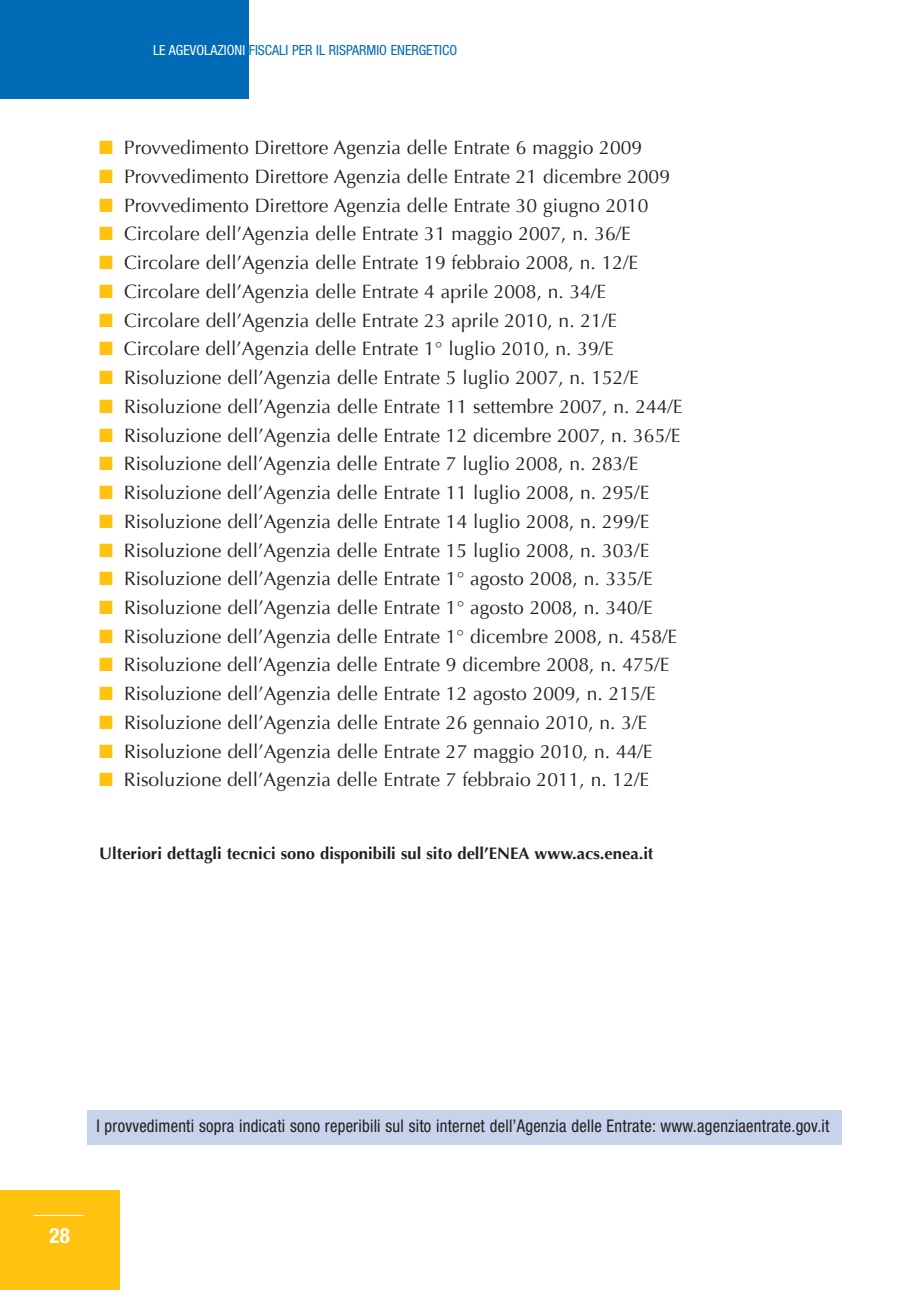
<style>
.page{position:relative;width:918px;height:1290px;background:#fff}
.page>*{position:absolute;margin:0;border:0;box-sizing:border-box;transform-origin:0 0}
.t1{font:700 condensed 21px "Helvetica Neue";color:#fff}
.t2{font:19.25px "Optima";color:#231f20}
.t3{font:condensed 17.5px "Helvetica Neue";letter-spacing:.015em;color:#231f20;scale:.95 1}
.t4{font:700 16.62px "Optima";color:#231f20}
.t5{font:condensed 14px "Helvetica Neue";color:#006bb6}
.s1{color:#fff}
.s2{color:#ffc20e}
</style>
<div class="page">
<div style="left:0;top:1190px;width:119px;height:100px;background:#ffc20e"></div>
<hr style="left:34px;top:1215px;width:50px;height:1px;background:#fff">
<div style="left:0;top:0;width:248px;height:99px;background:#006bb6"></div>
<div style="left:88px;top:1110px;width:754px;height:34px;background:#c7d3ec"></div>
<p class="t5" style="left:153px;top:45px;width:305px"><span class="s1">LE AGEVOLAZIONI</span> FISCALI PER IL RISPARMIO ENERGETICO</p>
<p class="t2" style="left:99px;top:136px;width:544px"><span class="s2">■</span> Provvedimento Direttore Agenzia delle Entrate 6 maggio 2009</p>
<p class="t2" style="left:99px;top:165px;width:572px"><span class="s2">■</span> Provvedimento Direttore Agenzia delle Entrate 21 dicembre 2009</p>
<p class="t2" style="left:99px;top:194px;width:551px"><span class="s2">■</span> Provvedimento Direttore Agenzia delle Entrate 30 giugno 2010</p>
<p class="t2" style="left:99px;top:223px;width:533px"><span class="s2">■</span> Circolare dell’Agenzia delle Entrate 31 maggio 2007, n. 36/E</p>
<p class="t2" style="left:99px;top:251px;width:540px"><span class="s2">■</span> Circolare dell’Agenzia delle Entrate 19 febbraio 2008, n. 12/E</p>
<p class="t2" style="left:99px;top:280px;width:508px"><span class="s2">■</span> Circolare dell’Agenzia delle Entrate 4 aprile 2008, n. 34/E</p>
<p class="t2" style="left:99px;top:309px;width:519px"><span class="s2">■</span> Circolare dell’Agenzia delle Entrate 23 aprile 2010, n. 21/E</p>
<p class="t2" style="left:99px;top:338px;width:516px"><span class="s2">■</span> Circolare dell’Agenzia delle Entrate 1° luglio 2010, n. 39/E</p>
<p class="t2" style="left:99px;top:366px;width:541px"><span class="s2">■</span> Risoluzione dell’Agenzia delle Entrate 5 luglio 2007, n. 152/E</p>
<p class="t2" style="left:99px;top:395px;width:585px"><span class="s2">■</span> Risoluzione dell’Agenzia delle Entrate 11 settembre 2007, n. 244/E</p>
<p class="t2" style="left:99px;top:424px;width:582px"><span class="s2">■</span> Risoluzione dell’Agenzia delle Entrate 12 dicembre 2007, n. 365/E</p>
<p class="t2" style="left:99px;top:453px;width:541px"><span class="s2">■</span> Risoluzione dell’Agenzia delle Entrate 7 luglio 2008, n. 283/E</p>
<p class="t2" style="left:99px;top:481px;width:551px"><span class="s2">■</span> Risoluzione dell’Agenzia delle Entrate 11 luglio 2008, n. 295/E</p>
<p class="t2" style="left:99px;top:510px;width:551px"><span class="s2">■</span> Risoluzione dell’Agenzia delle Entrate 14 luglio 2008, n. 299/E</p>
<p class="t2" style="left:99px;top:539px;width:551px"><span class="s2">■</span> Risoluzione dell’Agenzia delle Entrate 15 luglio 2008, n. 303/E</p>
<p class="t2" style="left:99px;top:567px;width:555px"><span class="s2">■</span> Risoluzione dell’Agenzia delle Entrate 1° agosto 2008, n. 335/E</p>
<p class="t2" style="left:99px;top:596px;width:555px"><span class="s2">■</span> Risoluzione dell’Agenzia delle Entrate 1° agosto 2008, n. 340/E</p>
<p class="t2" style="left:99px;top:625px;width:579px"><span class="s2">■</span> Risoluzione dell’Agenzia delle Entrate 1° dicembre 2008, n. 458/E</p>
<p class="t2" style="left:99px;top:654px;width:572px"><span class="s2">■</span> Risoluzione dell’Agenzia delle Entrate 9 dicembre 2008, n. 475/E</p>
<p class="t2" style="left:99px;top:682px;width:558px"><span class="s2">■</span> Risoluzione dell’Agenzia delle Entrate 12 agosto 2009, n. 215/E</p>
<p class="t2" style="left:99px;top:711px;width:549px"><span class="s2">■</span> Risoluzione dell’Agenzia delle Entrate 26 gennaio 2010, n. 3/E</p>
<p class="t2" style="left:99px;top:740px;width:555px"><span class="s2">■</span> Risoluzione dell’Agenzia delle Entrate 27 maggio 2010, n. 44/E</p>
<p class="t2" style="left:99px;top:769px;width:551px"><span class="s2">■</span> Risoluzione dell’Agenzia delle Entrate 7 febbraio 2011, n. 12/E</p>
<p class="t4" style="left:99px;top:843px;width:556px">Ulteriori dettagli tecnici sono disponibili sul sito dell’ENEA www.acs.enea.it</p>
<p class="t3" style="left:96px;top:1119px;width:773px">I provvedimenti sopra indicati sono reperibili sul sito internet dell’Agenzia delle Entrate: www.agenziaentrate.gov.it</p>
<p class="t1" style="left:50px;top:1227px;width:22px">28</p>
</div>
